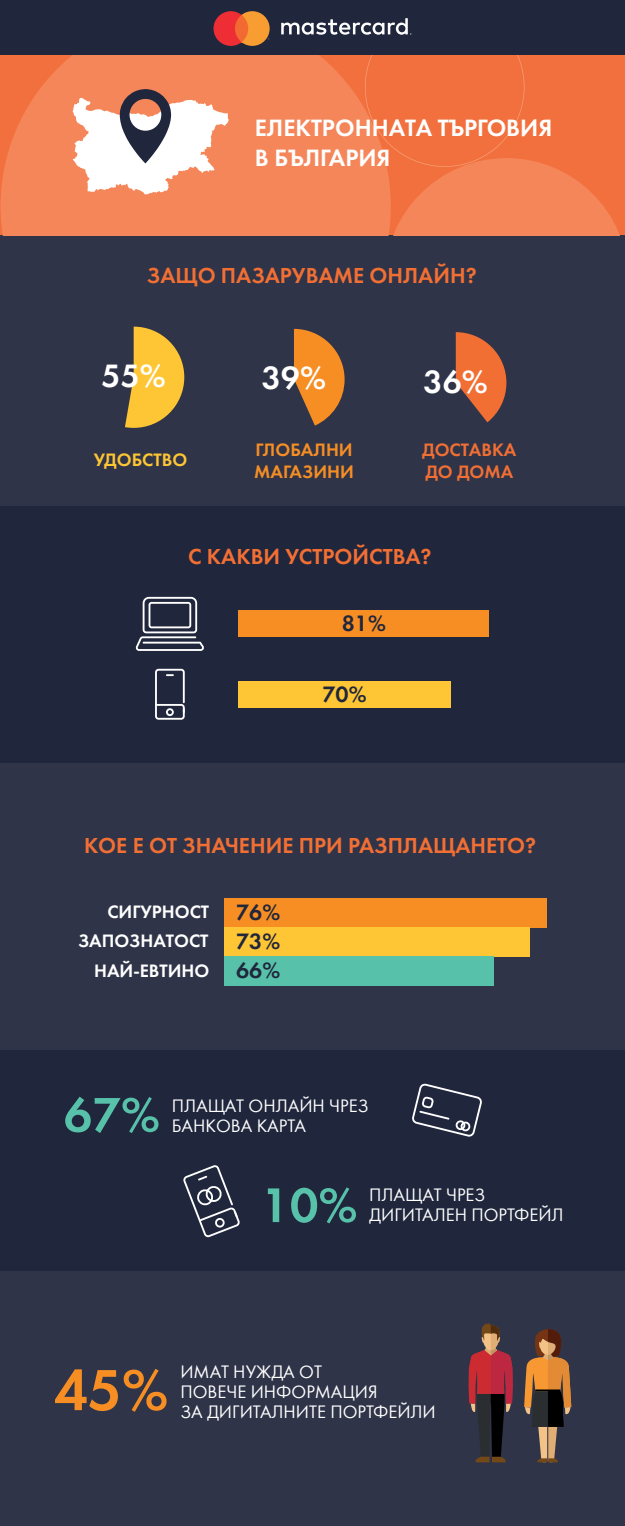
<style>
.page{position:relative;width:625px;height:1526px;background:#fff}
.page>*{position:absolute;margin:0;border:0;box-sizing:border-box;transform-origin:0 0}
.t1{font:60.06px "Futura Demi C";color:#f68e24}
.t2{font:50.44px "Futura Demi C";color:#58c1aa}
.t3{font:33.56px "Futura Demi C";color:#fff}
.t4{font:24.5px/29.4px "Futura Demi C";color:#fff}
.t5{font:23.12px/29.1px "Futura Demi C";color:#20263c;text-align:justify}
.t6{font:22.5px "Futura Demi C";color:#f26f34}
.t7{font:18.62px/20px "Futura Book C";color:#fff}
.t8{font:18.62px/29.2px "Futura Demi C";color:#fff;text-align:right}
.t9{font:18.62px/22.4px "Futura Demi C";color:#f68e24}
.t10{font:18.62px/22.4px "Futura Demi C";color:#f26f34}
.t11{font:18.62px "Futura Demi C";color:#fec534}
</style>
<div class="page">
<div style="left:0;top:118px;width:625px;height:1408px;background:#2f3448"></div>
<div style="left:0;top:506px;width:625px;height:257px;background:#20263c"></div>
<div style="left:0;top:1050px;width:625px;height:220px;background:#20263c"></div>
<svg style="left:1px;top:54px;width:280px;height:181px;background:#f28255"></svg>
<svg style="left:125px;top:327px;width:59px;height:101px"></svg>
<div style="left:1px;top:0;width:624px;height:54px;background:#20263c"></div>
<svg style="left:294px;top:329px;width:51px;height:97px"></svg>
<svg style="left:456px;top:332px;width:50px;height:90px"></svg>
<svg style="left:412px;top:1083px;width:70px;height:53px"></svg>
<svg style="left:183px;top:1165px;width:57px;height:72px"></svg>
<svg style="left:155px;top:669px;width:30px;height:51px"></svg>
<svg style="left:136px;top:597px;width:68px;height:54px"></svg>
<div style="left:239px;top:611px;width:250px;height:26px;background:#f68e24"></div>
<div style="left:239px;top:681px;width:212px;height:26px;background:#fec534"></div>
<svg style="left:469px;top:1323px;width:44px;height:139px"></svg>
<svg style="left:524px;top:1329px;width:47px;height:134px"></svg>
<div style="left:224px;top:898px;width:323px;height:29px;background:#f68e24"></div>
<div style="left:224px;top:927px;width:306px;height:29px;background:#fec534"></div>
<div style="left:224px;top:956px;width:270px;height:29px;background:#58c1aa"></div>
<svg style="left:214px;top:11px;width:56px;height:35px;background:#cf5b33"></svg>
<svg style="left:281px;top:18px;width:344px;height:217px"></svg>
<svg style="left:73px;top:89px;width:156px;height:105px;background:#e1bbad"></svg>
<h3 class="t4" style="left:255px;top:113px;width:299px">ЕЛЕКТРОННАТА ТЪРГОВИЯ<br>В БЪЛГАРИЯ</h3>
<p class="t6" style="left:147px;top:262px;width:331px">ЗАЩО ПАЗАРУВАМЕ ОНЛАЙН?</p>
<h3 class="t3" style="left:102px;top:356px;width:66px">55%</h3>
<p class="t11" style="left:94px;top:448px;width:95px">УДОБСТВО</p>
<h3 class="t3" style="left:262px;top:358px;width:66px">39%</h3>
<p class="t9" style="left:254px;top:439px;width:101px">ГЛОБАЛНИ<br>МАГАЗИНИ</p>
<h3 class="t3" style="left:424px;top:362px;width:66px">36%</h3>
<p class="t10" style="left:422px;top:439px;width:96px">ДОСТАВКА<br>ДО ДОМА</p>
<p class="t6" style="left:188px;top:543px;width:245px">С КАКВИ УСТРОЙСТВА?</p>
<p class="t5" style="left:342px;top:609px;width:46px">81%</p>
<p class="t5" style="left:323px;top:679px;width:46px">70%</p>
<p class="t6" style="left:84px;top:832px;width:454px">КОЕ Е ОТ ЗНАЧЕНИЕ ПРИ РАЗПЛАЩАНЕТО?</p>
<p class="t8" style="left:78px;top:897px;width:133px">СИГУРНОСТ<br>ЗАПОЗНАТОСТ<br>НАЙ-ЕВТИНО</p>
<p class="t5" style="left:236px;top:898px;width:46px">76% 73% 66%</p>
<h2 class="t2" style="left:64px;top:1085px;width:98px">67%</h2>
<p class="t7" style="left:172px;top:1096px;width:198px">ПЛАЩАТ ОНЛАЙН ЧРЕЗ</p>
<p class="t7" style="left:172px;top:1116px;width:136px">БАНКОВА КАРТА</p>
<h2 class="t2" style="left:261px;top:1175px;width:98px">10%</h2>
<p class="t7" style="left:369px;top:1185px;width:118px">ПЛАЩАТ ЧРЕЗ</p>
<p class="t7" style="left:369px;top:1205px;width:196px">ДИГИТАЛЕН ПОРТФЕЙЛ</p>
<h1 class="t1" style="left:54px;top:1355px;width:116px">45%</h1>
<p class="t7" style="left:180px;top:1362px;width:199px">ИМАТ НУЖДА ОТ<br>ПОВЕЧЕ ИНФОРМАЦИЯ</p>
<p class="t7" style="left:180px;top:1402px;width:257px">ЗА ДИГИТАЛНИТЕ ПОРТФЕЙЛИ</p>
</div>
